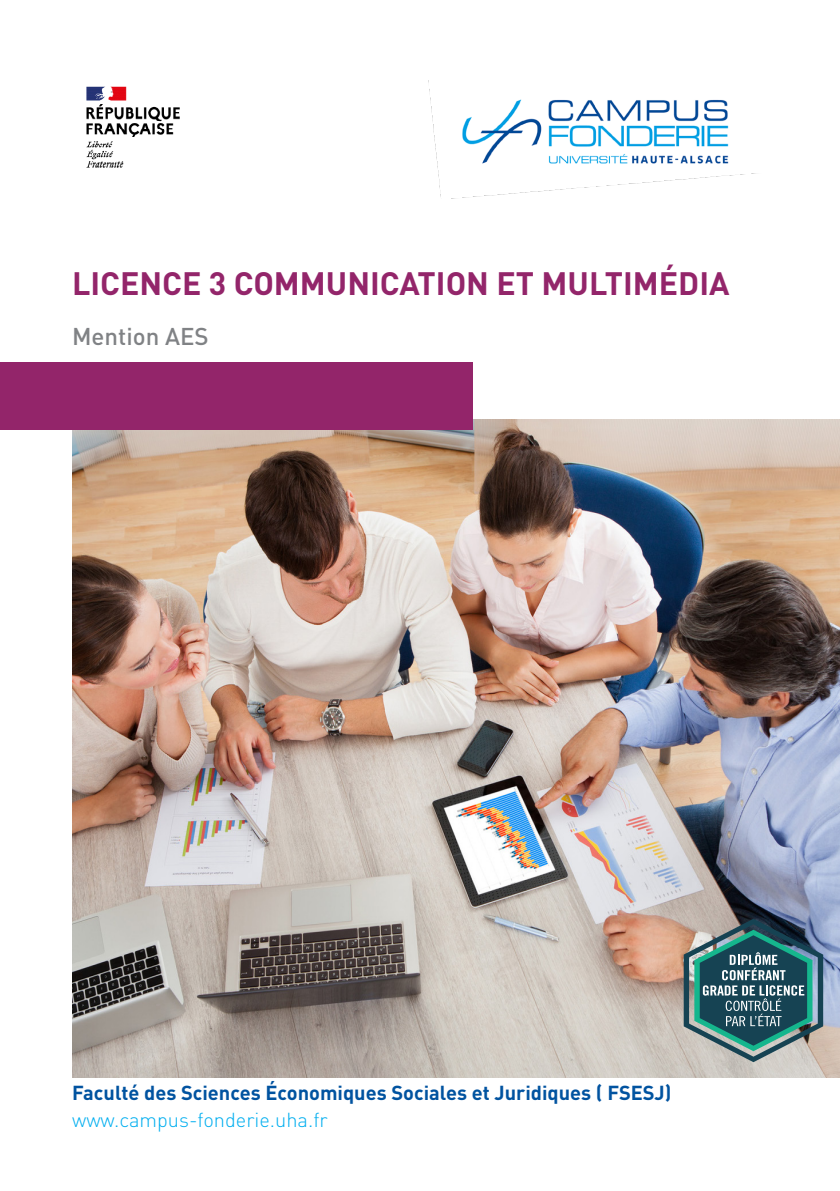
<style>
.page{position:relative;width:840px;height:1191px;background:#fff}
.page>*{position:absolute;margin:0;border:0;box-sizing:border-box;transform-origin:0 0}
.t1{font:700 32px "DIN Pro";color:#93256a}
.t2{font:500 24px "DIN Pro";color:#808285}
.t3{font:700 20px "DIN Pro";color:#0153a0}
.t4{font:300 20px "DIN Pro";color:#00aeef}
</style>
<div class="page">
<img style="left:86px;top:86px;width:94px;height:82px">
<img style="left:72px;top:420px;width:767px;height:657px">
<div style="left:0;top:362px;width:472px;height:68px;background:#93256a"></div>
<svg style="left:683px;top:918px;width:139px;height:144px;background:#597d81"></svg>
<img style="left:428px;top:80px;width:328px;height:119px">
<p class="t1" style="left:72px;top:257px;width:658px">LICENCE 3 COMMUNICATION ET MULTIMÉDIA</p>
<p class="t2" style="left:72px;top:316px;width:138px">Mention AES</p>
<p class="t3" style="left:72px;top:1075px;width:600px">Faculté des Sciences Économiques Sociales et Juridiques ( FSESJ)</p>
<p class="t4" style="left:72px;top:1104px;width:257px">www.campus-fonderie.uha.fr</p>
</div>
